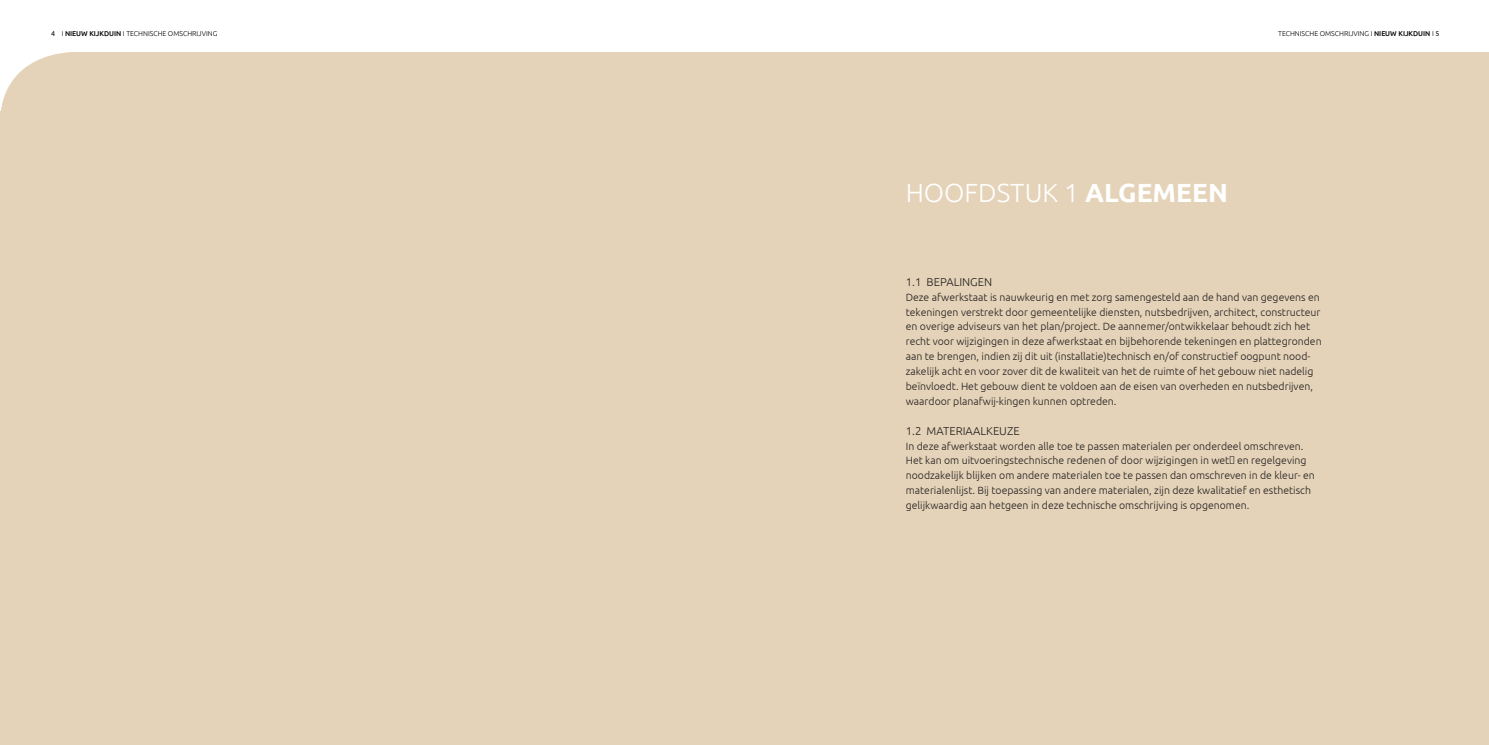
<style>
.page{position:relative;width:1489px;height:745px;background:#fff}
.page>*{position:absolute;margin:0;border:0;box-sizing:border-box;transform-origin:0 0}
.t1{font:300 26.25px "Ubuntu";color:#fff}
.t2{font:300 11.38px "Ubuntu";color:#231f20}
.t3{font:300 10.5px/14.9px "Ubuntu";color:#231f20}
.t4{font:300 7px "Ubuntu";color:#000}
.s1{font-weight:400}
.s2{font-weight:500}
.s3{font-weight:700}
</style>
<div class="page">
<div style="left:1px;top:52px;width:1487px;height:692px;background:#e4d3b8"></div>
<div style="left:0;top:111px;width:5px;height:633px;background:#e4d3b8"></div>
<p class="t4" style="left:51px;top:29px;width:167px"><span class="s1">4</span> I <span class="s2">NIEUW KIJKDUIN</span> I TECHNISCHE OMSCHRIJVING</p>
<p class="t4" style="left:1277px;top:29px;width:163px">TECHNISCHE OMSCHRIJVING I <span class="s2">NIEUW KIJKDUIN</span> I <span class="s1">5</span></p>
<h1 class="t1" style="left:905px;top:176px;width:323px">HOOFDSTUK 1 <span class="s3">ALGEMEEN</span></h1>
<p class="t2" style="left:905px;top:274px;width:88px">1.1 BEPALINGEN</p>
<p class="t3" style="left:905px;top:289px;width:417px">Deze afwerkstaat is nauwkeurig en met zorg samengesteld aan de hand van gegevens en tekeningen verstrekt door gemeentelijke diensten, nutsbedrijven, architect, constructeur en overige adviseurs van het plan/project. De aannemer/ontwikkelaar behoudt zich het recht voor wijzigingen in deze afwerkstaat en bijbehorende tekeningen en plattegronden aan te brengen, indien zij dit uit (installatie)technisch en/of constructief oogpunt nood&shy;zakelijk acht en voor zover dit de kwaliteit van het de ruimte of het gebouw niet nadelig beïnvloedt. Het gebouw dient te voldoen aan de eisen van overheden en nutsbedrijven, waardoor planafwij-kingen kunnen optreden.</p>
<p class="t2" style="left:905px;top:423px;width:115px">1.2 MATERIAALKEUZE</p>
<p class="t3" style="left:905px;top:438px;width:410px">In deze afwerkstaat worden alle toe te passen materialen per onderdeel omschreven.<br>Het kan om uitvoeringstechnische redenen of door wijzigingen in wet‐ en regelgeving noodzakelijk blijken om andere materialen toe te passen dan omschreven in de kleur- en materialenlijst. Bij toepassing van andere materialen, zijn deze kwalitatief en esthetisch gelijkwaardig aan hetgeen in deze technische omschrijving is opgenomen.</p>
</div>
